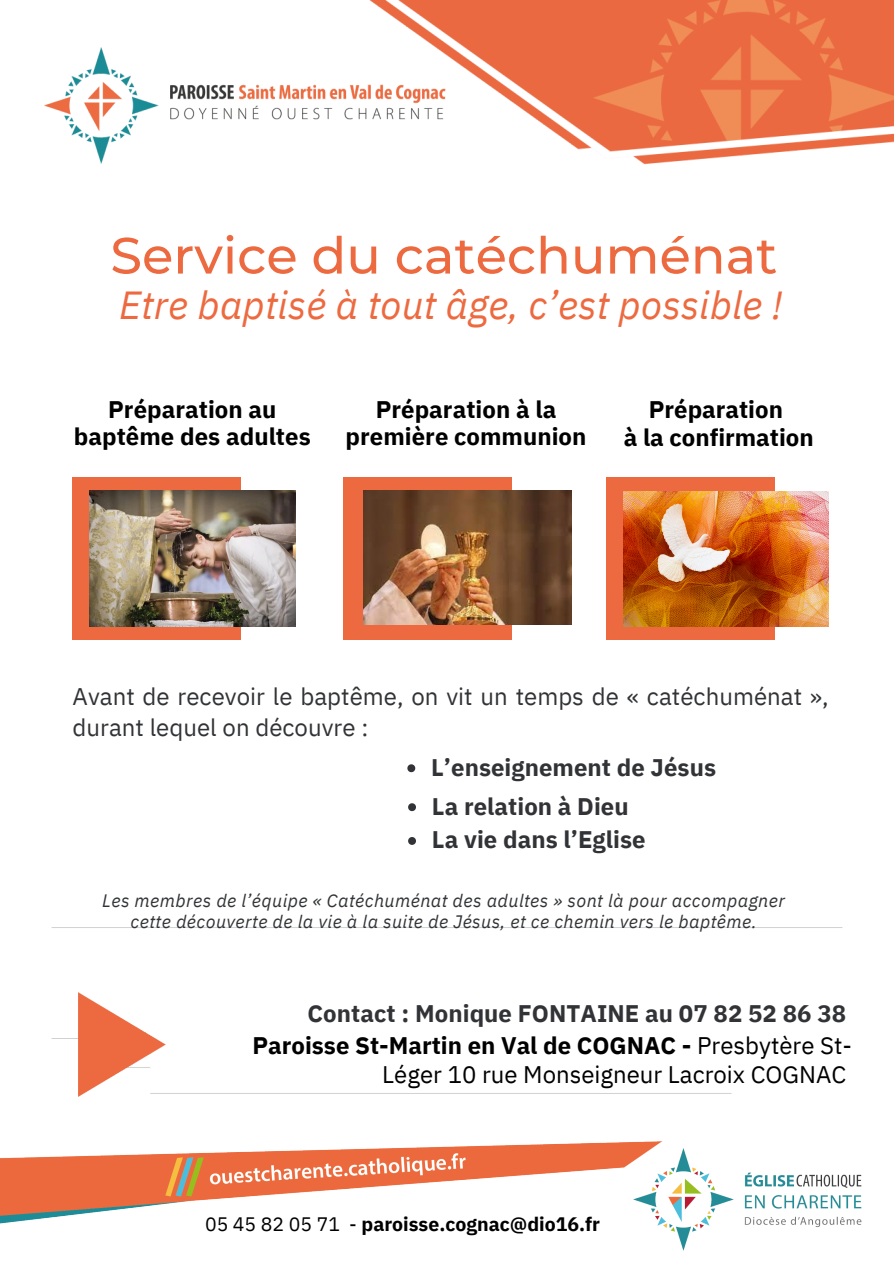
<style>
.page{position:relative;width:894px;height:1264px;background:#fff}
.page>*{position:absolute;margin:0;border:0;box-sizing:border-box;transform-origin:0 0}
.t1{font:500 51px "Montserrat";color:#ed6a40}
.t2{font:italic 39px "IBM Plex Sans";color:#ed6a40}
.t3{font:700 24px/31.5px "IBM Plex Sans";color:#313336;text-align:right}
.t4{font:700 24px/27px "IBM Plex Sans";color:#000;text-align:center}
.t5{font:24px/31.5px "IBM Plex Sans";color:#313336}
.t6{font:24px "IBM Plex Sans";color:#000}
.t7{font:700 19.5px "IBM Plex Sans";color:#000}
.t8{font:italic 18px "IBM Plex Sans";letter-spacing:.02em;color:#313336}
.s1{color:#000}
.s2{font-weight:400;color:#000}
.s3{font-weight:400}
</style>
<div class="page">
<img style="left:44px;top:48px;width:309px;height:116px">
<img style="left:353px;top:0;width:540px;height:165px">
<img style="left:73px;top:992px;width:93px;height:93px">
<div style="left:73px;top:477px;width:167px;height:162px;background:#ed6a40"></div>
<img style="left:89px;top:490px;width:206px;height:136px">
<div style="left:343px;top:477px;width:168px;height:163px;background:#ed6a40"></div>
<img style="left:363px;top:490px;width:208px;height:135px">
<div style="left:606px;top:477px;width:168px;height:163px;background:#ed6a40"></div>
<img style="left:623px;top:491px;width:205px;height:135px">
<img style="left:0;top:1085px;width:862px;height:166px">
<svg style="left:407px;top:764px;width:8px;height:8px"></svg>
<svg style="left:408px;top:803px;width:8px;height:8px"></svg>
<svg style="left:408px;top:837px;width:8px;height:7px"></svg>
<p class="t1" style="left:110px;top:224px;width:668px">Service du catéchuménat</p>
<p class="t2" style="left:119px;top:278px;width:664px">Etre baptisé à tout âge, c’est possible !</p>
<h3 class="t4" style="left:74px;top:396px;width:238px">Préparation au baptême des adultes</h3>
<p class="t4" style="left:345px;top:395px;width:242px">Préparation à la première communion</p>
<p class="t4" style="left:623px;top:395px;width:191px;line-height:28.2px">Préparation<br>à la confirmation</p>
<h3 class="t5" style="left:73px;top:680px;width:757px">Avant de recevoir le baptême, on vit un temps de « catéchuménat », durant lequel on découvre :</h3>
<p class="t3" style="left:431px;top:750px;width:286px">L’enseignement de Jésus</p>
<p class="t3" style="left:432px;top:789px;width:198px">La relation à Dieu</p>
<p class="t3" style="left:432px;top:823px;width:215px">La vie dans l’Eglise</p>
<p class="t8" style="left:102px;top:888px;width:684px">Les membres de l’équipe « Catéchuménat des adultes » sont là pour accompagner</p>
<p class="t8" style="left:131px;top:909px;width:627px">cette découverte de la vie à la suite de Jésus, et ce chemin vers le baptême.</p>
<p class="t3" style="left:252px;top:997px;width:600px">Contact : Monique FONTAINE au 07 82 52 86 38<br><span class="s1">Paroisse St-Martin en Val de COGNAC -</span> <span class="s2">Presbytère St-</span></p>
<p class="t6" style="left:382px;top:1058px;width:465px">Léger 10 rue Monseigneur Lacroix COGNAC</p>
<p class="t7" style="left:205px;top:1210px;width:396px"><span class="s3">05 45 82 05 71 -</span> paroisse.cognac@dio16.fr</p>
</div>
